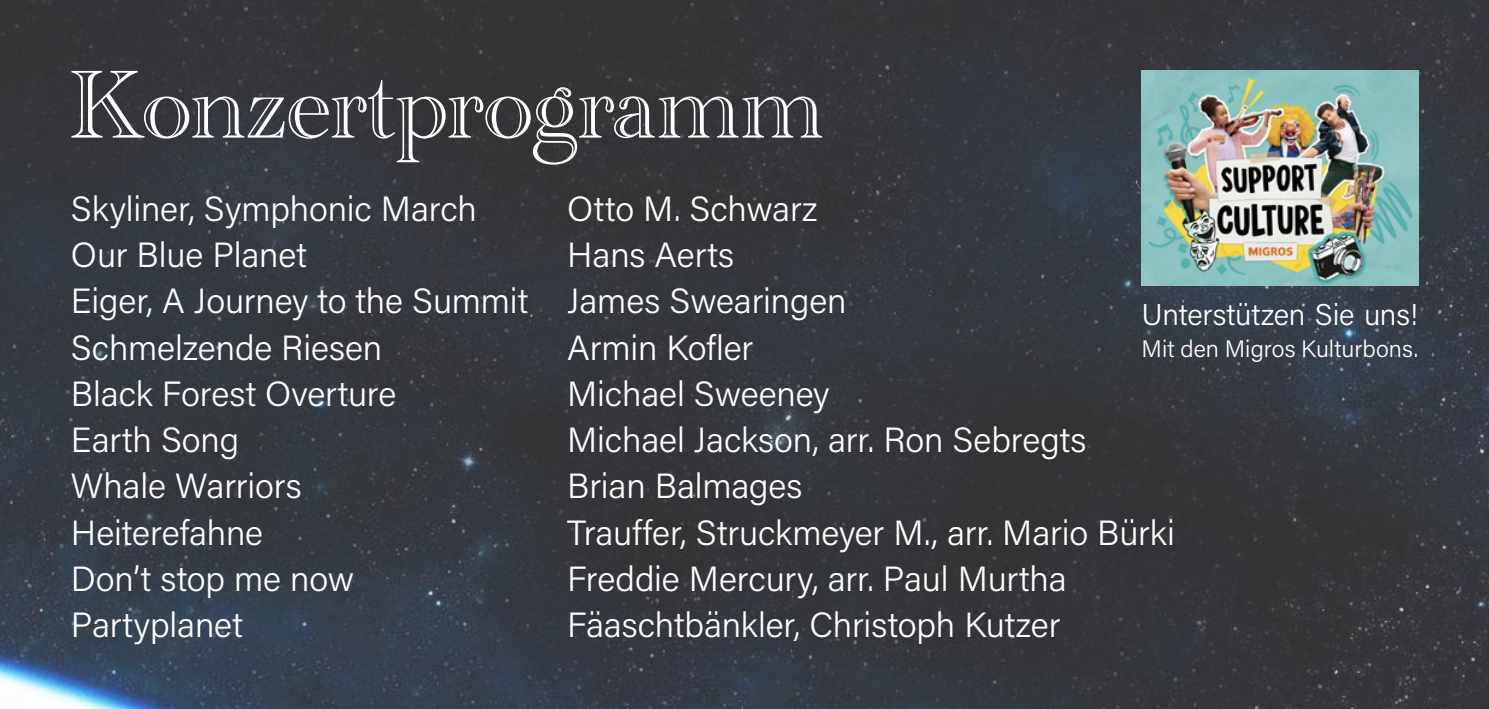
<style>
.page{position:relative;width:1489px;height:709px;background:#fff}
.page>*{position:absolute;margin:0;border:0;box-sizing:border-box;transform-origin:0 0}
.t1{font:100px "Academy Engraved Let Plain";letter-spacing:-.005em;color:#fff}
.t2{font:35px/46.2px "Acumin Variable Concept";letter-spacing:-.005em;color:#fff}
.t3{font:30px "Acumin Variable Concept";letter-spacing:-.005em;color:#fff}
.t4{font:23.75px "Acumin Variable Concept";letter-spacing:.005em;color:#fff}
</style>
<div class="page">
<img style="left:0;top:0;width:1488px;height:709px">
<img style="left:1141px;top:71px;width:276px;height:214px">
<h1 class="t1" style="left:69px;top:30px;width:756px">Konzertprogramm</h1>
<p class="t2" style="left:71px;top:184px;width:407px">Skyliner, Symphonic March</p>
<p class="t2" style="left:567px;top:184px;width:251px">Otto M. Schwarz</p>
<p class="t2" style="left:71px;top:230px;width:237px">Our Blue Planet</p>
<p class="t2" style="left:71px;top:230px;width:777px;text-indent:496px">Hans Aerts<br>Eiger, A Journey to the Summit James Swearingen<br>Schmelzende Riesen</p>
<p class="t2" style="left:567px;top:323px;width:188px">Armin Kofler</p>
<p class="t3" style="left:1141px;top:293px;width:278px">Unterstützen Sie uns!</p>
<p class="t4" style="left:1141px;top:332px;width:278px">Mit den Migros Kulturbons.</p>
<p class="t2" style="left:71px;top:369px;width:327px">Black Forest Overture</p>
<p class="t2" style="left:567px;top:369px;width:264px">Michael Sweeney</p>
<p class="t2" style="left:71px;top:415px;width:170px">Earth Song</p>
<p class="t2" style="left:567px;top:415px;width:520px">Michael Jackson, arr. Ron Sebregts</p>
<p class="t2" style="left:71px;top:462px;width:232px">Whale Warriors</p>
<p class="t2" style="left:567px;top:462px;width:237px">Brian Balmages</p>
<p class="t2" style="left:71px;top:508px;width:194px">Heiterefahne</p>
<p class="t2" style="left:567px;top:508px;width:609px">Trauffer, Struckmeyer M., arr. Mario Bürki</p>
<p class="t2" style="left:71px;top:554px;width:285px">Don’t stop me now</p>
<p class="t2" style="left:567px;top:554px;width:501px">Freddie Mercury, arr. Paul Murtha</p>
<p class="t2" style="left:71px;top:600px;width:173px">Partyplanet</p>
<p class="t2" style="left:567px;top:600px;width:495px">Fäaschtbänkler, Christoph Kutzer</p>
</div>
